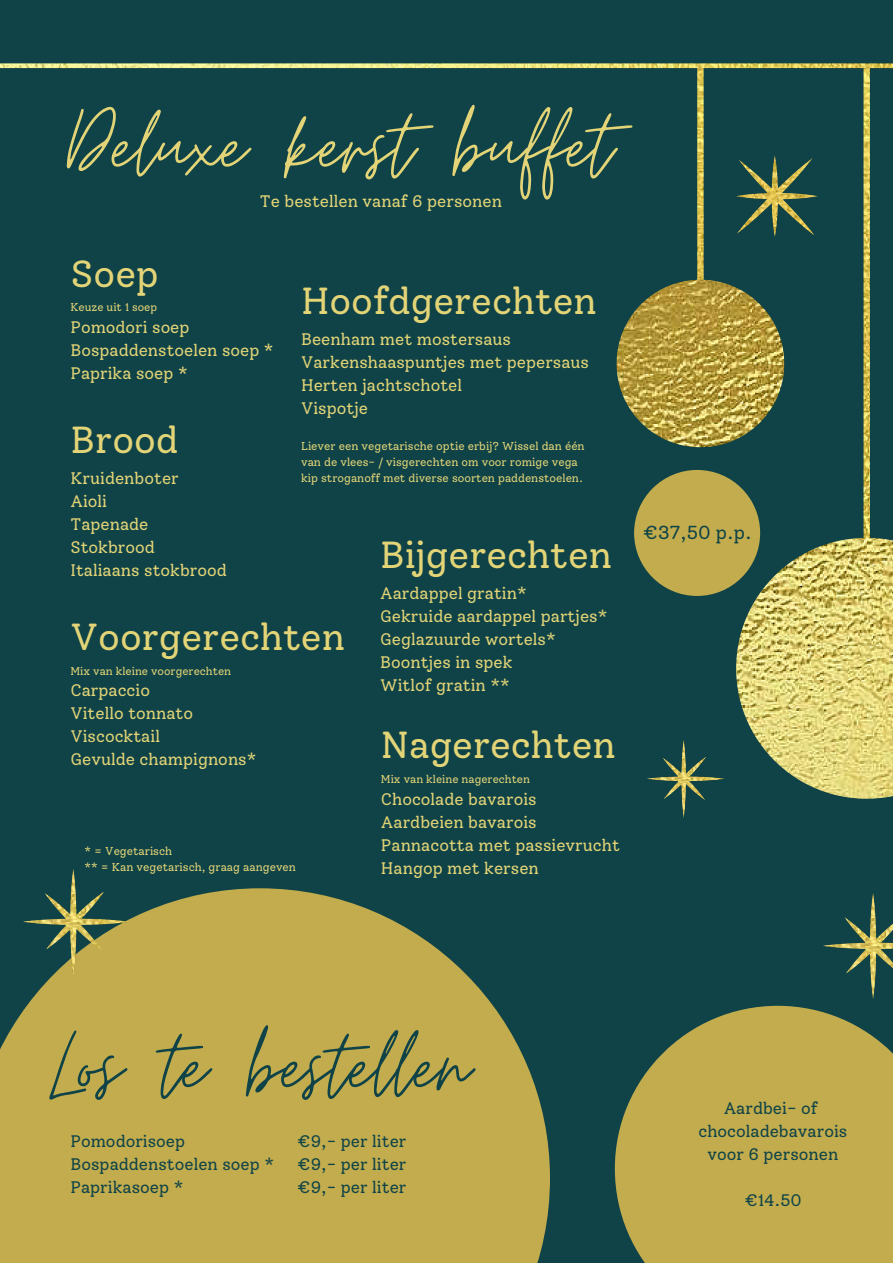
<style>
.page{position:relative;width:893px;height:1263px;background:#0f4347}
.page>*{position:absolute;margin:0;border:0;box-sizing:border-box;transform-origin:0 0}
.t1{font:104.85px "Moon Time";color:#e3d477}
.t2{font:104.85px "Moon Time";color:#0f4347}
.t3{font:37.5px "Solway";color:#e3d477}
.t4{font:18.75px "Solway";color:#0f4347}
.t5{font:16.65px/23.1px "Solway";color:#e3d477}
.t6{font:16.65px/23.1px "Solway";color:#0f4347}
.t7{font:11.4px/15.8px "Solway";color:#e3d477}
.t8{font:11.18px "Solway";color:#e3d477}
</style>
<div class="page">
<img style="left:616px;top:88px;width:277px;height:710px">
<img style="left:823px;top:893px;width:70px;height:106px">
<img style="left:0;top:63px;width:893px;height:25px">
<div style="left:514px;top:589px;width:165px;height:180px;background:#0f4347"></div>
<div style="left:634px;top:470px;width:126px;height:126px;background:#c2ac4e;border-radius:50%"></div>
<svg style="left:0;top:888px;width:550px;height:375px;background:#ad9f4d"></svg>
<svg style="left:615px;top:1006px;width:278px;height:257px;background:#ad9f4d"></svg>
<img style="left:22px;top:869px;width:119px;height:120px">
<img style="left:646px;top:732px;width:87px;height:86px">
<h1 class="t1" style="left:67px;top:82px;width:547px">Deluxe kerst buffet</h1>
<p class="t5" style="left:260px;top:189px;width:244px">Te bestellen vanaf 6 personen</p>
<h2 class="t3" style="left:70px;top:251px;width:90px">Soep</h2>
<p class="t8" style="left:70px;top:301px;width:88px">Keuze uit 1 soep</p>
<p class="t5" style="left:70px;top:315px;width:205px">Pomodori soep<br>Bospaddenstoelen soep *<br>Paprika soep *</p>
<h2 class="t3" style="left:301px;top:278px;width:297px">Hoofdgerechten</h2>
<p class="t5" style="left:301px;top:327px;width:289px">Beenham met mostersaus<br>Varkenshaaspuntjes met pepersaus<br>Herten jachtschotel<br>Vispotje</p>
<h2 class="t3" style="left:70px;top:417px;width:110px">Brood</h2>
<p class="t5" style="left:70px;top:466px;width:158px">Kruidenboter<br>Aioli<br>Tapenade<br>Stokbrood<br>Italiaans stokbrood</p>
<p class="t7" style="left:301px;top:438px;width:285px">Liever een vegetarische optie erbij? Wissel dan één van de vlees- / visgerechten om voor romige vega kip stroganoff met diverse soorten paddenstoelen.</p>
<h2 class="t3" style="left:380px;top:532px;width:233px">Bijgerechten</h2>
<p class="t5" style="left:380px;top:582px;width:229px">Aardappel gratin*<br>Gekruide aardappel partjes*<br>Geglazuurde wortels*<br>Boontjes in spek<br>Witlof gratin **</p>
<h2 class="t3" style="left:70px;top:614px;width:276px">Voorgerechten</h2>
<p class="t8" style="left:70px;top:664px;width:162px">Mix van kleine voorgerechten</p>
<p class="t5" style="left:70px;top:679px;width:187px">Carpaccio<br>Vitello tonnato<br>Viscocktail<br>Gevulde champignons*</p>
<h2 class="t3" style="left:381px;top:723px;width:236px">Nagerechten</h2>
<p class="t8" style="left:381px;top:772px;width:151px">Mix van kleine nagerechten</p>
<p class="t5" style="left:381px;top:787px;width:240px">Chocolade bavarois<br>Aardbeien bavarois<br>Pannacotta met passievrucht<br>Hangop met kersen</p>
<p class="t7" style="left:84px;top:843px;width:213px">* = Vegetarisch<br>** = Kan vegetarisch, graag aangeven</p>
<p class="t4" style="left:642px;top:521px;width:111px">€37,50 p.p.</p>
<h1 class="t2" style="left:49px;top:1002px;width:422px">Los te bestellen</h1>
<p class="t6" style="left:70px;top:1129px;width:205px">Pomodorisoep<br>Bospaddenstoelen soep *<br>Paprikasoep *</p>
<p class="t6" style="left:297px;top:1129px;width:111px;text-align:justify">€9,- per liter €9,- per liter €9,- per liter</p>
<p class="t6" style="left:698px;top:1096px;width:150px;text-align:center">Aardbei- of chocoladebavarois voor 6 personen</p>
<p class="t6" style="left:744px;top:1188px;width:59px">€14.50</p>
</div>
